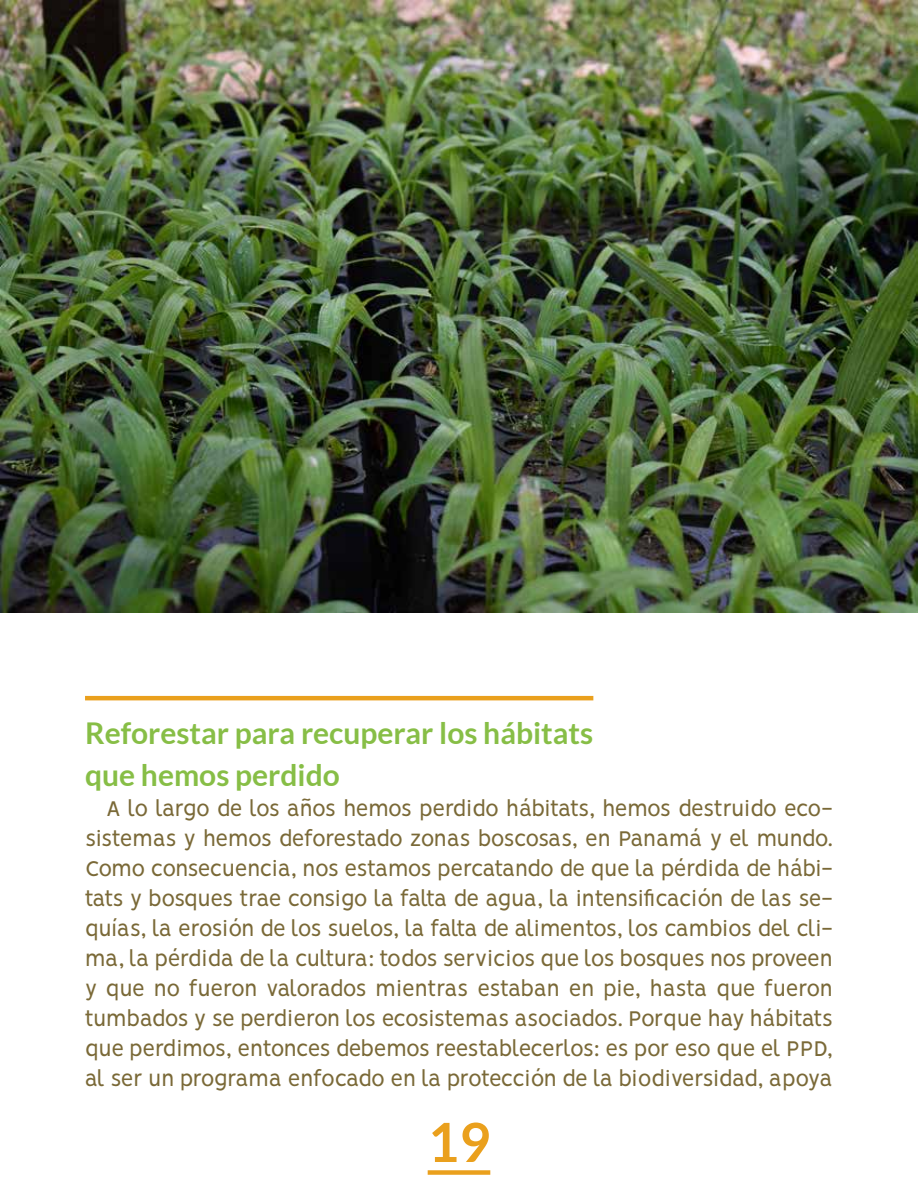
<style>
.page{position:relative;width:918px;height:1188px;background:#fff}
.page>*{position:absolute;margin:0;border:0;box-sizing:border-box;transform-origin:0 0}
.t1{font:700 54px "Lato";color:#eaa01d}
.t2{font:700 30px/42.6px "Lato";color:#87be46}
.t3{font:24px/30px "Vision";letter-spacing:-.02em;color:#7a6937;text-align:justify}
</style>
<div class="page">
<div style="left:428px;top:1170px;width:62px;height:5px;background:#eaa01d"></div>
<hr style="left:85px;top:696px;width:508px;height:4px;background:#eaa01d">
<img style="left:0;top:0;width:918px;height:612px">
<p class="t2" style="left:85px;top:711px;width:510px">Reforestar para recuperar los hábitats que hemos perdido</p>
<p class="t3" style="left:85px;top:794px;width:750px;text-indent:21px">A lo largo de los años hemos perdido hábitats, hemos destruido eco&shy;sistemas y hemos deforestado zonas boscosas, en Panamá y el mundo.<br>Como consecuencia, nos estamos percatando de que la pérdida de hábi&shy;tats y bosques trae consigo la falta de agua, la intensificación de las se&shy;quías, la erosión de los suelos, la falta de alimentos, los cambios del cli&shy;ma, la pérdida de la cultura: todos servicios que los bosques nos proveen y que no fueron valorados mientras estaban en pie, hasta que fueron tumbados y se perdieron los ecosistemas asociados. Porque hay hábitats que perdimos, entonces debemos reestablecerlos: es por eso que el PPD, al ser un programa enfocado en la protección de la biodiversidad, apoya</p>
<h1 class="t1" style="left:428px;top:1111px;width:64px">19</h1>
</div>
